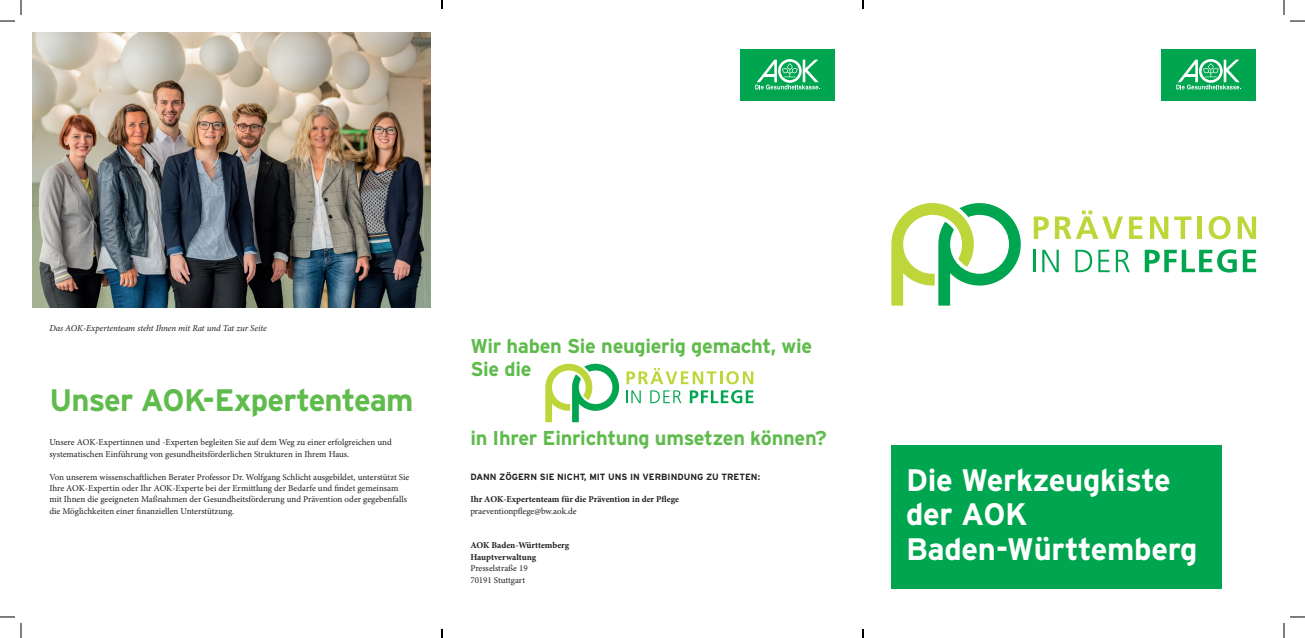
<style>
.page{position:relative;width:1305px;height:638px;background:#fff}
.page>*{position:absolute;margin:0;border:0;box-sizing:border-box;transform-origin:0 0}
.t1{font:700 31px/34.3px "Interstate";letter-spacing:-.01em;color:#fff}
.t2{font:700 31px "Interstate";letter-spacing:-.025em;color:#5fbb4c}
.t3{font:700 20px/22.9px "Interstate";letter-spacing:-.015em;color:#5fbb4c}
.t4{font:9px/11.4px "Minion Pro";color:#231f20}
.t5{font:700 9px/11.4px "Minion Pro";letter-spacing:-.005em;color:#231f20}
.t6{font:italic 9px "Minion Pro";letter-spacing:-.01em;color:#231f20}
.t7{font:700 9px "Interstate";color:#231f20}
</style>
<div class="page">
<img style="left:32px;top:32px;width:399px;height:275px">
<div style="left:740px;top:49px;width:95px;height:52px;background:#00a54f"></div>
<svg style="left:755px;top:59px;width:65px;height:30px"></svg>
<div style="left:1161px;top:49px;width:94px;height:52px;background:#00a54f"></div>
<svg style="left:1176px;top:59px;width:65px;height:30px"></svg>
<hr style="left:1034px;top:249px;width:2px;height:23px;background:#00a54f">
<svg style="left:1042px;top:249px;width:17px;height:23px"></svg>
<svg style="left:1075px;top:249px;width:17px;height:23px"></svg>
<svg style="left:1098px;top:249px;width:12px;height:23px"></svg>
<svg style="left:1116px;top:249px;width:14px;height:23px"></svg>
<svg style="left:1145px;top:249px;width:92px;height:23px"></svg>
<svg style="left:1243px;top:249px;width:13px;height:23px"></svg>
<svg style="left:1034px;top:216px;width:15px;height:23px"></svg>
<svg style="left:1055px;top:210px;width:68px;height:29px"></svg>
<svg style="left:1129px;top:216px;width:13px;height:23px"></svg>
<svg style="left:1150px;top:216px;width:18px;height:23px"></svg>
<svg style="left:1174px;top:216px;width:17px;height:23px"></svg>
<div style="left:1197px;top:216px;width:5px;height:23px;background:#bed639"></div>
<svg style="left:1208px;top:216px;width:22px;height:23px"></svg>
<svg style="left:1238px;top:216px;width:18px;height:23px"></svg>
<svg style="left:891px;top:203px;width:130px;height:102px"></svg>
<div style="left:891px;top:445px;width:330px;height:143px;background:#00a54f"></div>
<svg style="left:626px;top:390px;width:15px;height:13px"></svg>
<svg style="left:650px;top:390px;width:31px;height:13px"></svg>
<svg style="left:690px;top:390px;width:63px;height:13px"></svg>
<svg style="left:626px;top:368px;width:127px;height:16px"></svg>
<svg style="left:545px;top:363px;width:74px;height:59px"></svg>
<svg style="left:0;top:0;width:22px;height:22px"></svg>
<svg style="left:0;top:616px;width:22px;height:21px"></svg>
<svg style="left:1283px;top:0;width:22px;height:22px"></svg>
<svg style="left:1283px;top:616px;width:22px;height:21px"></svg>
<svg style="left:441px;top:0;width:2px;height:9px"></svg>
<svg style="left:441px;top:629px;width:2px;height:8px"></svg>
<svg style="left:862px;top:0;width:2px;height:9px"></svg>
<svg style="left:862px;top:629px;width:2px;height:8px"></svg>
<p class="t6" style="left:49px;top:321px;width:219px">Das AOK-Expertenteam steht Ihnen mit Rat und Tat zur Seite</p>
<h1 class="t2" style="left:49px;top:382px;width:366px">Unser AOK-Expertenteam</h1>
<p class="t4" style="left:49px;top:436px;width:344px">Unsere AOK-Expertinnen und -Experten begleiten Sie auf dem Weg zu einer erfolgreichen und systematischen Einführung von gesundheitsförderlichen Strukturen in Ihrem Haus.</p>
<p class="t4" style="left:49px;top:470px;width:361px">Von unserem wissenschaftlichen Berater Professor Dr. Wolfgang Schlicht ausgebildet, unterstützt Sie Ihre AOK-Expertin oder Ihr AOK-Experte bei der Ermittlung der Bedarfe und findet gemeinsam mit Ihnen die geeigneten Maßnahmen der Gesundheitsförderung und Prävention oder gegebenfalls die Möglichkeiten einer finanziellen Unterstützung.</p>
<h2 class="t3" style="left:470px;top:334px;width:343px">Wir haben Sie neugierig gemacht, wie<br>Sie die</h2>
<h2 class="t3" style="left:470px;top:426px;width:358px">in Ihrer Einrichtung umsetzen können?</h2>
<p class="t7" style="left:470px;top:471px;width:291px">DANN ZÖGERN SIE NICHT, MIT UNS IN VERBINDUNG ZU TRETEN:</p>
<p class="t5" style="left:470px;top:493px;width:210px">Ihr AOK-Expertenteam für die Prävention in der Pflege</p>
<p class="t4" style="left:470px;top:505px;width:108px">praeventionpflege@bw.aok.de</p>
<p class="t5" style="left:470px;top:539px;width:101px">AOK Baden-Württemberg<br>Hauptverwaltung</p>
<p class="t4" style="left:470px;top:562px;width:59px">Presselstraße 19<br>70191 Stuttgart</p>
<h1 class="t1" style="left:906px;top:462px;width:293px">Die Werkzeugkiste der AOK<br>Baden-Württemberg</h1>
</div>
